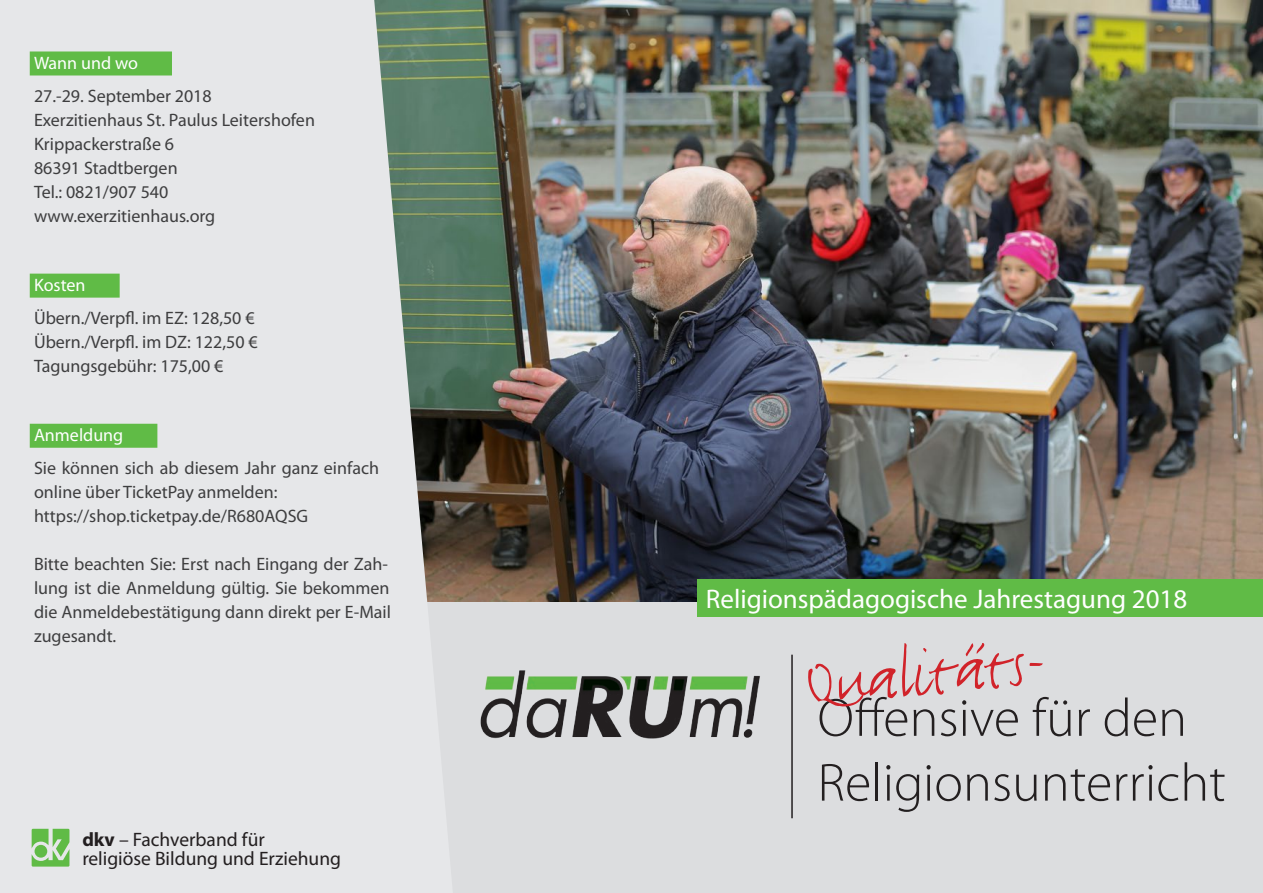
<style>
.page{position:relative;width:1263px;height:893px;background:#dcdddf}
.page>*{position:absolute;margin:0;border:0;box-sizing:border-box;transform-origin:0 0}
.t1{font:74.85px "FF Justlefthand";color:#d1232a}
.t2{font:300 54px "Myriad Pro";color:#231f20}
.t3{font:27px "Myriad Pro";color:#fff}
.t4{font:19.5px/19.5px "Myriad Pro";color:#231f20}
.Text_Myriad{font:18px/24px "Myriad Pro";color:#3e3e3f}
.Wann_wo_was{font:18px "Myriad Pro";color:#fff}
.s1{font-weight:700}
</style>
<div class="page">
<img style="left:453px;top:0;width:810px;height:601px">
<div style="left:697px;top:580px;width:566px;height:37px;background:#60bb46"></div>
<svg style="left:29px;top:0;width:424px;height:866px;fill:#e6e7e9"></svg>
<div style="left:30px;top:51px;width:142px;height:24px;background:#60bb46"></div>
<div style="left:30px;top:274px;width:90px;height:24px;background:#60bb46"></div>
<div style="left:30px;top:424px;width:127px;height:24px;background:#60bb46"></div>
<svg style="left:32px;top:829px;width:37px;height:38px"></svg>
<div style="left:35px;top:845px;width:12px;height:13px;background:#60bb46;border-radius:50%"></div>
<img style="left:480px;top:670px;width:280px;height:69px">
<hr style="left:791px;top:655px;width:2px;height:163px;background:#231f20">
<p class="Wann_wo_was" style="left:34px;top:52px;width:105px">Wann und wo</p>
<p class="Text_Myriad" style="left:34px;top:83px;width:179px">27.-29. September 2018</p>
<p class="Text_Myriad" style="left:34px;top:107px;width:282px">Exerzitienhaus St. Paulus Leitershofen</p>
<p class="Text_Myriad" style="left:34px;top:131px;width:142px">Krippackerstraße 6</p>
<p class="Text_Myriad" style="left:34px;top:155px;width:145px">86391 Stadtbergen</p>
<p class="Text_Myriad" style="left:34px;top:179px;width:136px">Tel.: 0821/907 540</p>
<p class="Text_Myriad" style="left:34px;top:203px;width:183px">www.exerzitienhaus.org</p>
<p class="Wann_wo_was" style="left:34px;top:274px;width:53px">Kosten</p>
<p class="Text_Myriad" style="left:34px;top:305px;width:222px">Übern./Verpfl. im EZ: 128,50 €</p>
<p class="Text_Myriad" style="left:34px;top:329px;width:225px">Übern./Verpfl. im DZ: 122,50 €</p>
<p class="Text_Myriad" style="left:34px;top:353px;width:191px">Tagungsgebühr: 175,00 €</p>
<p class="Wann_wo_was" style="left:34px;top:424px;width:91px">Anmeldung</p>
<p class="Text_Myriad" style="left:34px;top:456px;width:347px">Sie können sich ab diesem Jahr ganz einfach online über TicketPay anmelden:</p>
<p class="Text_Myriad" style="left:34px;top:504px;width:276px">https://shop.ticketpay.de/R680AQSG</p>
<p class="Text_Myriad" style="left:34px;top:552px;width:358px">Bitte beachten Sie: Erst nach Eingang der Zah&shy;lung ist die Anmeldung gültig. Sie bekommen die Anmeldebestätigung dann direkt per E-Mail zugesandt.</p>
<p class="t4" style="left:82px;top:829px;width:260px"><span class="s1">dkv</span> – Fachverband für<br>religiöse Bildung und Erziehung</p>
<p class="t3" style="left:706px;top:583px;width:483px">Religionspädagogische Jahrestagung 2018</p>
<p class="t1" style="left:802px;top:638px;width:242px;rotate:-6deg">Qualitäts-</p>
<p class="t2" style="left:817px;top:685px;width:371px">Offensive für den</p>
<p class="t2" style="left:817px;top:750px;width:410px">Religionsunterricht</p>
</div>
